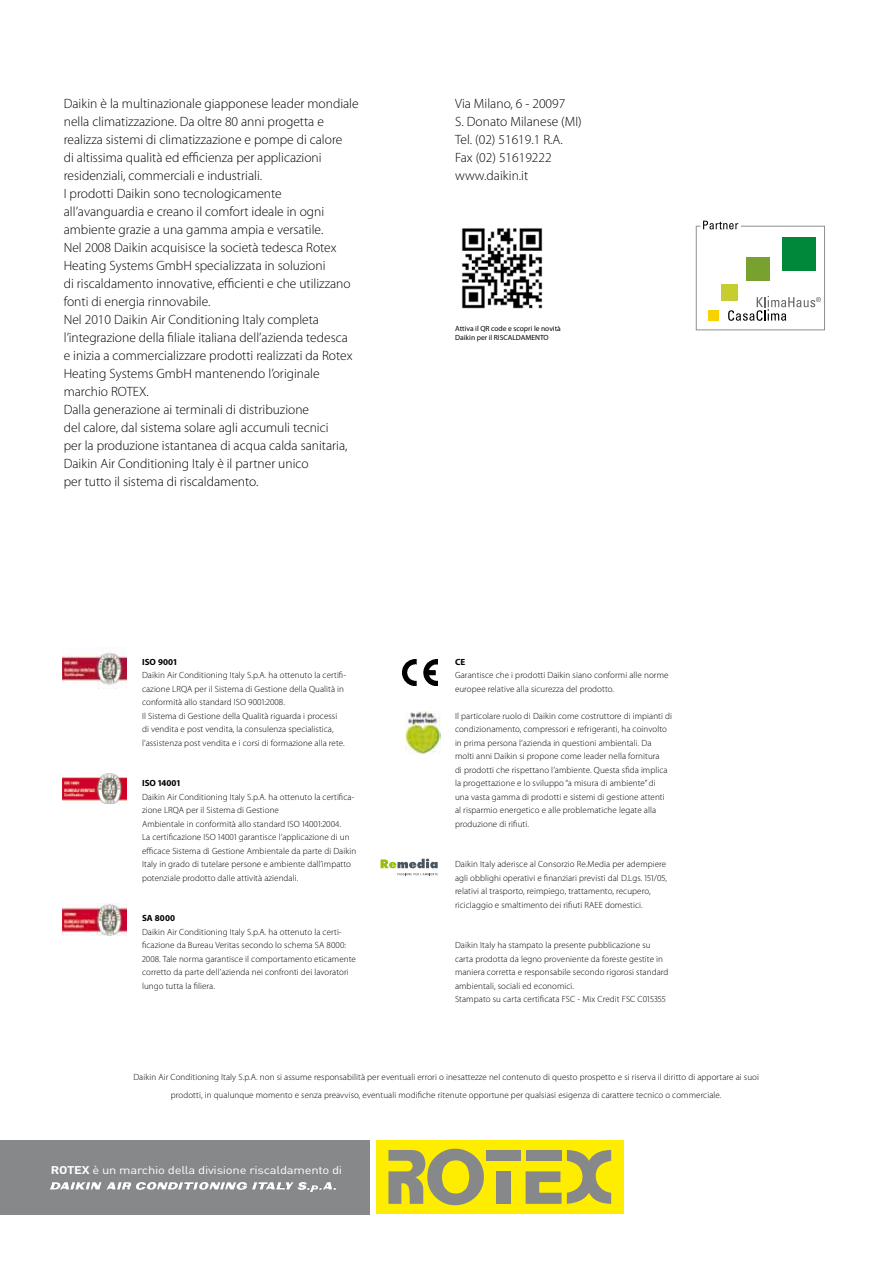
<style>
.page{position:relative;width:893px;height:1263px;background:#fff}
.page>*{position:absolute;margin:0;border:0;box-sizing:border-box;transform-origin:0 0}
.t1{font:300 13.5px/18px "Myriad Pro";color:#000}
.t2{font:11.1px "DIN";letter-spacing:-.02em;color:#fff;scale:1.18 1}
.t3{font:300 9px/13.5px "Myriad Pro";letter-spacing:.01em;color:#000}
.t4{font:700 9px "Myriad Pro";letter-spacing:.01em;color:#000}
.t5{font:7.5px/9px "Myriad Pro";color:#000}
.s1{font-weight:700}
</style>
<div class="page">
<svg style="left:696px;top:221px;width:129px;height:109px"></svg>
<img style="left:62px;top:903px;width:65px;height:33px">
<img style="left:63px;top:773px;width:64px;height:30px">
<img style="left:63px;top:647px;width:64px;height:42px">
<img style="left:402px;top:659px;width:35px;height:26px">
<img style="left:406px;top:712px;width:34px;height:41px">
<svg style="left:381px;top:859px;width:57px;height:16px"></svg>
<div style="left:0;top:1140px;width:370px;height:75px;background:#87888a"></div>
<div style="left:376px;top:1140px;width:248px;height:74px;background:#ffed00"></div>
<div style="left:486px;top:1150px;width:34px;height:11px;background:#87888a"></div>
<svg style="left:388px;top:1148px;width:96px;height:57px"></svg>
<div style="left:496px;top:1171px;width:14px;height:33px;background:#87888a"></div>
<svg style="left:526px;top:1150px;width:85px;height:54px"></svg>
<img style="left:51px;top:1182px;width:284px;height:10px">
<img style="left:461px;top:228px;width:82px;height:81px">
<p class="t1" style="left:64px;top:95px;width:296px">Daikin è la multinazionale giapponese leader mondiale nella climatizzazione. Da oltre 80 anni progetta e realizza sistemi di climatizzazione e pompe di calore<br>di altissima qualità ed efficienza per applicazioni residenziali, commerciali e industriali.<br>I prodotti Daikin sono tecnologicamente all’avanguardia e creano il comfort ideale in ogni ambiente grazie a una gamma ampia e versatile.<br>Nel 2008 Daikin acquisisce la società tedesca Rotex Heating Systems GmbH specializzata in soluzioni<br>di riscaldamento innovative, efficienti e che utilizzano fonti di energia rinnovabile.<br>Nel 2010 Daikin Air Conditioning Italy completa l’integrazione della filiale italiana dell’azienda tedesca<br>e inizia a commercializzare prodotti realizzati da Rotex Heating Systems GmbH mantenendo l’originale marchio ROTEX.<br>Dalla generazione ai terminali di distribuzione<br>del calore, dal sistema solare agli accumuli tecnici<br>per la produzione istantanea di acqua calda sanitaria, Daikin Air Conditioning Italy è il partner unico<br>per tutto il sistema di riscaldamento.</p>
<h1 class="t1" style="left:455px;top:95px;width:128px">Via Milano, 6 - 20097<br>S. Donato Milanese (MI)<br>Tel. (02) 51619.1 R.A.<br>Fax (02) 51619222 www.daikin.it</h1>
<p class="t5" style="left:455px;top:324px;width:107px">Attiva il QR code e scopri le novità<br>Daikin per il RISCALDAMENTO</p>
<p class="t4" style="left:142px;top:656px;width:36px">ISO 9001</p>
<p class="t3" style="left:142px;top:668px;width:206px">Daikin Air Conditioning Italy S.p.A. ha ottenuto la certifi&shy;cazione LRQA per il Sistema di Gestione della Qualità in conformità allo standard ISO 9001:2008.<br>Il Sistema di Gestione della Qualità riguarda i processi di vendita e post vendita, la consulenza specialistica, l’assistenza post vendita e i corsi di formazione alla rete.</p>
<p class="t4" style="left:142px;top:778px;width:40px">ISO 14001</p>
<p class="t3" style="left:142px;top:790px;width:216px">Daikin Air Conditioning Italy S.p.A. ha ottenuto la certifica&shy;zione LRQA per il Sistema di Gestione<br>Ambientale in conformità allo standard ISO 14001:2004.<br>La certificazione ISO 14001 garantisce l’applicazione di un efficace Sistema di Gestione Ambientale da parte di Daikin Italy in grado di tutelare persone e ambiente dall’impatto potenziale prodotto dalle attività aziendali.</p>
<p class="t4" style="left:142px;top:913px;width:35px">SA 8000</p>
<p class="t3" style="left:142px;top:925px;width:215px">Daikin Air Conditioning Italy S.p.A. ha ottenuto la certi&shy;ficazione da Bureau Veritas secondo lo schema SA 8000:<br>2008. Tale norma garantisce il comportamento eticamente corretto da parte dell’azienda nei confronti dei lavoratori lungo tutta la filiera.</p>
<p class="t4" style="left:455px;top:656px;width:12px">CE</p>
<p class="t3" style="left:455px;top:668px;width:215px">Garantisce che i prodotti Daikin siano conformi alle norme europee relative alla sicurezza del prodotto.</p>
<p class="t3" style="left:455px;top:709px;width:219px">Il particolare ruolo di Daikin come costruttore di impianti di condizionamento, compressori e refrigeranti, ha coinvolto in prima persona l’azienda in questioni ambientali. Da molti anni Daikin si propone come leader nella fornitura<br>di prodotti che rispettano l’ambiente. Questa sfida implica la progettazione e lo sviluppo “a misura di ambiente” di<br>una vasta gamma di prodotti e sistemi di gestione attenti al risparmio energetico e alle problematiche legate alla produzione di rifiuti.</p>
<p class="t3" style="left:455px;top:857px;width:214px">Daikin Italy aderisce al Consorzio Re.Media per adempiere agli obblighi operativi e finanziari previsti dal D.Lgs. 151/05, relativi al trasporto, reimpiego, trattamento, recupero, riciclaggio e smaltimento dei rifiuti RAEE domestici.</p>
<p class="t3" style="left:455px;top:938px;width:215px">Daikin Italy ha stampato la presente pubblicazione su carta prodotta da legno proveniente da foreste gestite in maniera corretta e responsabile secondo rigorosi standard ambientali, sociali ed economici.<br>Stampato su carta certificata FSC - Mix Credit FSC C015355</p>
<p class="t3" style="left:133px;top:1068px;width:627px;line-height:18px;text-align:center">Daikin Air Conditioning Italy S.p.A. non si assume responsabilità per eventuali errori o inesattezze nel contenuto di questo prospetto e si riserva il diritto di apportare ai suoi prodotti, in qualunque momento e senza preavviso, eventuali modifiche ritenute opportune per qualsiasi esigenza di carattere tecnico o commerciale.</p>
<p class="t2" style="left:51px;top:1163px;width:248px"><span class="s1">ROTEX</span> è un marchio della divisione riscaldamento di</p>
</div>
